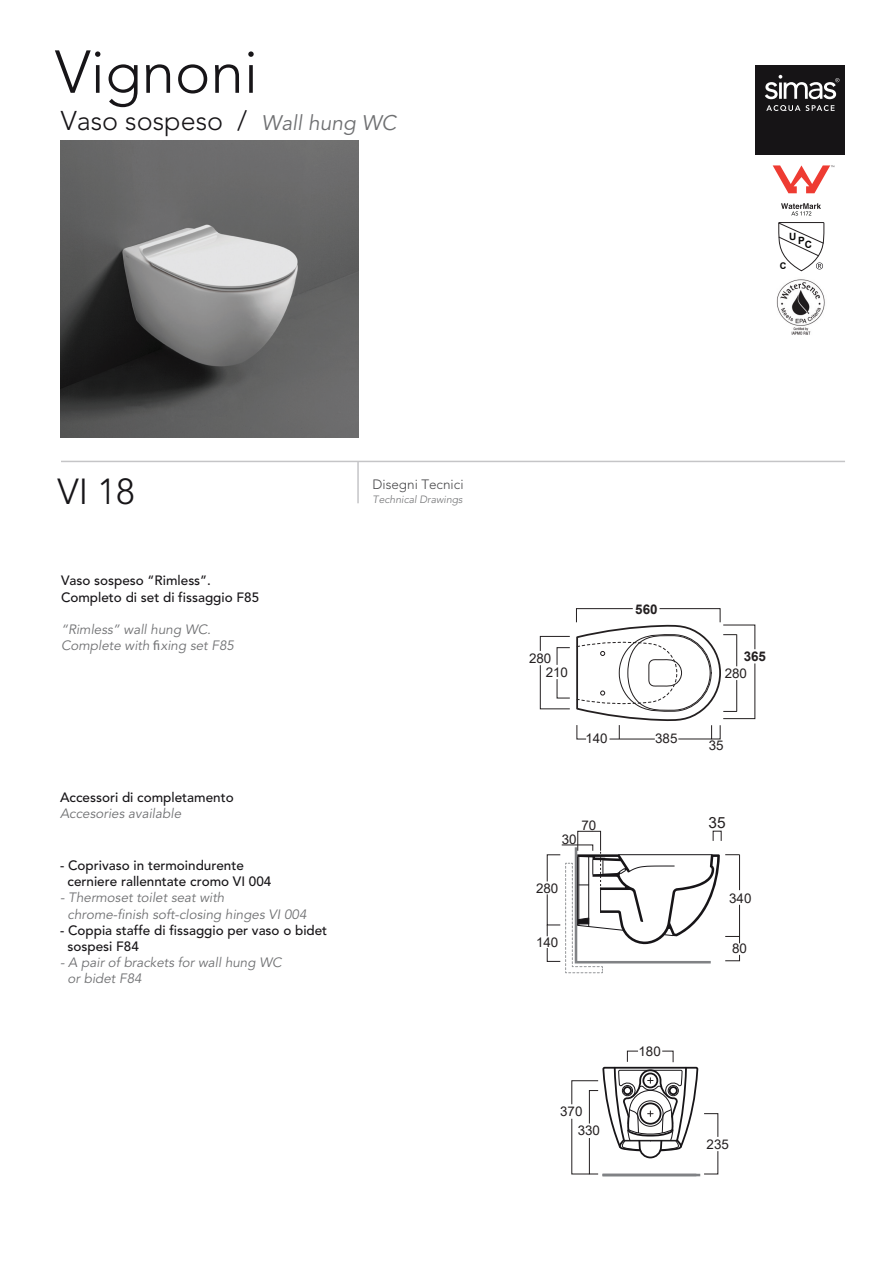
<style>
.page{position:relative;width:893px;height:1263px;background:#fff}
.page>*{position:absolute;margin:0;border:0;box-sizing:border-box;transform-origin:0 0}
.t1{font:300 59.85px "Avenir";color:#171518}
.t2{font:300 36px "Avenir";color:#171518}
.t3{font:300 27px "Avenir";color:#171518}
.t4{font:15.45px "Arial";color:#231f20}
.t5{font:500 13.5px/16.2px "Avenir";color:#171518}
.t6{font:italic 13.5px/16.2px "Avenir";color:#6f7072}
.t7{font:italic 13.5px/16.2px "Avenir";color:#707173}
.t8{font:300 13.5px "Avenir";color:#49494b}
.t9{font:13.35px/14px "Arial";color:#231f20}
.t10{font:700 13.35px "Arial";color:#231f20}
.t11{font:italic 300 10.5px "Avenir";color:#707173}
.t12{font:700 10.05px "Arial";color:#050504}
.t13{font:700 9.15px "Arial";color:#050504}
.s1{font-weight:400;font-style:italic;font-size:21px;color:#6f7072}
.s2{font-family:"Koz Go Pro Regular 90 msp RKSJ H";font-style:normal}
</style>
<div class="page">
<img style="left:61px;top:140px;width:297px;height:298px">
<hr style="left:602px;top:1174px;width:98px;height:2px;background:#808285">
<svg style="left:540px;top:608px;width:215px;height:132px"></svg>
<div style="left:577px;top:831px;width:24px;height:20px;border:1px solid #231f20"></div>
<svg style="left:547px;top:844px;width:193px;height:130px"></svg>
<svg style="left:571px;top:1050px;width:147px;height:125px"></svg>
<hr style="left:61px;top:461px;width:784px;height:1px;background:#c5c5c7">
<hr style="left:357px;top:461px;width:2px;height:42px;background:#c5c5c7">
<div style="left:756px;top:65px;width:89px;height:90px;background:#161416"></div>
<svg style="left:765px;top:75px;width:74px;height:24px"></svg>
<svg style="left:766px;top:105px;width:68px;height:6px"></svg>
<svg style="left:781px;top:203px;width:40px;height:13px"></svg>
<svg style="left:773px;top:165px;width:61px;height:28px"></svg>
<svg style="left:778px;top:222px;width:47px;height:50px"></svg>
<img style="left:776px;top:279px;width:49px;height:56px">
<h1 class="t1" style="left:55px;top:48px;width:205px">Vignoni</h1>
<h3 class="t3" style="left:61px;top:110px;width:337px">Vaso sospeso / <span class="s1">Wall hung WC</span></h3>
<p class="t12" style="left:789px;top:233px;width:17px">UP</p>
<p class="t12" style="left:805px;top:239px;width:9px">C</p>
<p class="t13" style="left:780px;top:261px;width:8px">C</p>
<h2 class="t2" style="left:57px;top:477px;width:79px">VI 18</h2>
<p class="t5" style="left:61px;top:574px;width:200px">Vaso sospeso “Rimless”.<br>Completo di set di fissaggio F85</p>
<p class="t7" style="left:61px;top:623px;width:174px">“Rimless” wall hung WC.<br>Complete with <span class="s2">fi</span>xing set F85</p>
<p class="t8" style="left:372px;top:478px;width:93px">Disegni Tecnici</p>
<p class="t11" style="left:373px;top:495px;width:92px">Technical Drawings</p>
<p class="t5" style="left:60px;top:791px;width:175px">Accessori di completamento</p>
<p class="t7" style="left:60px;top:807px;width:123px">Accesories available</p>
<p class="t5" style="left:68px;top:859px;width:205px;text-indent:-7px">- Coprivaso in termoindurente cerniere rallenntate cromo VI 004</p>
<p class="t6" style="left:68px;top:891px;width:241px;text-indent:-7px">- Thermoset toilet seat with chrome-finish soft-closing hinges VI 004</p>
<p class="t5" style="left:68px;top:923px;width:261px;text-indent:-7px">- Coppia staffe di fissaggio per vaso o bidet sospesi F84</p>
<p class="t6" style="left:68px;top:956px;width:216px;text-indent:-7px">- A pair of brackets for wall hung WC or bidet F84</p>
<p class="t9" style="left:546px;top:651px;width:24px;text-indent:-17px">280<br>210</p>
<p class="t10" style="left:635px;top:602px;width:24px">560</p>
<p class="t9" style="left:585px;top:731px;width:24px">140</p>
<p class="t9" style="left:655px;top:732px;width:24px">385</p>
<p class="t9" style="left:581px;top:818px;width:16px">70</p>
<p class="t9" style="left:562px;top:832px;width:16px">30</p>
<p class="t9" style="left:536px;top:881px;width:24px">280</p>
<p class="t9" style="left:536px;top:935px;width:24px">140</p>
<p class="t10" style="left:744px;top:649px;width:24px">365</p>
<p class="t9" style="left:725px;top:666px;width:24px">280</p>
<p class="t9" style="left:709px;top:739px;width:16px">35</p>
<p class="t4" style="left:708px;top:814px;width:19px">35</p>
<p class="t9" style="left:729px;top:891px;width:24px">340</p>
<p class="t9" style="left:732px;top:942px;width:16px">80</p>
<p class="t9" style="left:560px;top:1105px;width:24px">370</p>
<p class="t9" style="left:578px;top:1124px;width:24px">330</p>
<p class="t9" style="left:638px;top:1044px;width:24px">180</p>
<p class="t9" style="left:706px;top:1137px;width:24px">235</p>
</div>
